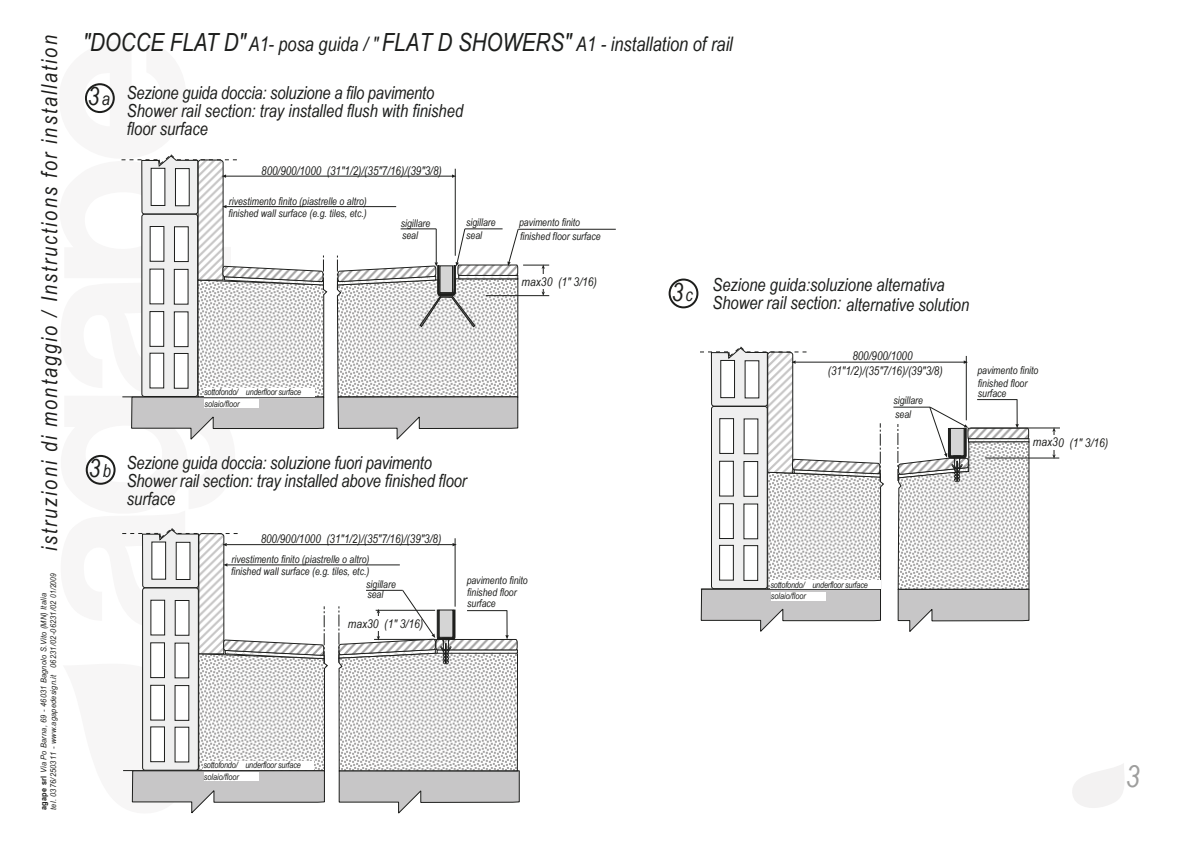
<style>
.page{position:relative;width:1190px;height:841px;background:#fff}
.page>*{position:absolute;margin:0;border:0;box-sizing:border-box;transform-origin:0 0}
.t1{font:italic 30px "Arial Narrow";color:#9e9e9d}
.t2{font:italic 25px "Arial Narrow";color:#1d1e1c}
.t3{font:italic 22px "Arial Narrow";letter-spacing:.095em;color:#1d1d1b}
.t4{font:italic 20px "Arial Narrow";color:#1d1e1c}
.t5{font:italic 18px/18px "Arial Narrow";color:#1d1e1c}
.t6{font:italic 12px/14.4px "Arial Narrow";color:#1e1e1c;text-align:center}
.t7{font:italic 12px "Arial Narrow";color:#1d1e1c}
.t8{font:italic 12px "Arial Narrow";color:#1e1e1c;scale:1.04 1}
.t9{font:italic 12px "Arial Narrow";color:#1d1e1c;scale:1.04 1}
.t10{font:italic 10.7px/12.5px "Arial Narrow";color:#1d1e1c}
.t11{font:italic 8.9px/11.7px "Arial Narrow";letter-spacing:-.02em;color:#1d1e1c}
.t12{font:italic 8px/9.6px "Arial Narrow";letter-spacing:.02em;color:#1d1d1b;scale:1.12 1}
.s1{font-weight:700;font-style:normal}
.s2{font-size:25px}
.s3{font-size:18px}
</style>
<div class="page">
<svg style="left:1052px;top:427px;width:4px;height:31px"></svg>
<hr style="left:518px;top:229px;width:98px;height:1px;background:#1d1e1c">
<hr style="left:227px;top:565px;width:173px;height:1px;background:#1d1e1c">
<hr style="left:970px;top:428px;width:90px;height:1px;background:#1d1e1c">
<div style="left:1036px;top:436px;width:52px;height:14px;background:#fff"></div>
<svg style="left:1072px;top:764px;width:52px;height:44px"></svg>
<hr style="left:226px;top:176px;width:226px;height:1px;background:#1d1e1c">
<hr style="left:455px;top:169px;width:1px;height:87px;background:#1d1e1c">
<svg style="left:337px;top:228px;width:212px;height:212px"></svg>
<hr style="left:401px;top:229px;width:35px;height:1px;background:#1d1e1c">
<hr style="left:465px;top:229px;width:38px;height:1px;background:#1d1e1c">
<hr style="left:226px;top:206px;width:170px;height:1px;background:#1d1e1c">
<hr style="left:226px;top:544px;width:227px;height:1px;background:#1d1e1c">
<svg style="left:85px;top:83px;width:243px;height:731px"></svg>
<hr style="left:455px;top:538px;width:1px;height:69px;background:#1d1e1c">
<svg style="left:338px;top:590px;width:182px;height:224px"></svg>
<hr style="left:467px;top:610px;width:40px;height:1px;background:#1d1e1c">
<div style="left:203px;top:761px;width:111px;height:8px;background:#fff"></div>
<div style="left:204px;top:772px;width:54px;height:9px;background:#fff"></div>
<hr style="left:795px;top:362px;width:169px;height:1px;background:#1d1e1c">
<svg style="left:700px;top:346px;width:184px;height:286px"></svg>
<hr style="left:966px;top:356px;width:1px;height:64px;background:#1d1e1c">
<hr style="left:893px;top:407px;width:37px;height:1px;background:#1d1e1c">
<hr style="left:985px;top:458px;width:74px;height:1px;background:#1d1e1c">
<svg style="left:898px;top:400px;width:131px;height:232px"></svg>
<hr style="left:977px;top:399px;width:40px;height:1px;background:#1d1e1c">
<div style="left:770px;top:581px;width:111px;height:8px;background:#fff"></div>
<div style="left:771px;top:592px;width:54px;height:9px;background:#fff"></div>
<div style="left:85px;top:83px;width:30px;height:30px;border:2px solid #1d1e1c;border-radius:50%"></div>
<div style="left:669px;top:279px;width:29px;height:29px;border:2px solid #1d1e1c;border-radius:50%"></div>
<h3 class="t3" style="left:34px;top:551px;width:517px;rotate:-90deg">istruzioni di montaggio / Instructions for installation</h3>
<p class="t12" style="left:39px;top:810px;width:213px;rotate:-90deg"><span class="s1">agape srl</span> Via Po Barna, 69 - 46031 Bagnolo S.Vito (MN) Italia<br>tel. 0376/250311 - www.agapedesign.it 06231/02-06231/02 01/2009</p>
<h3 class="t4" style="left:83px;top:30px;width:652px"><span class="s2">"DOCCE FLAT D"</span> A1- posa guida / " <span class="s2">FLAT D SHOWERS"</span> A1 - installation of rail</h3>
<h2 class="t2" style="left:88px;top:79px;width:24px">3<span class="s3">a</span></h2>
<h3 class="t5" style="left:127px;top:84px;width:338px">Sezione guida doccia: soluzione a filo pavimento<br>Shower rail section: tray installed flush with finished floor surface</h3>
<p class="t7" style="left:261px;top:162px;width:182px">800/900/1000 (31"1/2)/(35"7/16)/(39"3/8)</p>
<p class="t10" style="left:229px;top:194px;width:139px">rivestimento finito (piastrelle o altro)</p>
<p class="t10" style="left:228px;top:206px;width:140px">finished wall surface (e.g. tiles, etc.)</p>
<p class="t10" style="left:401px;top:216px;width:31px">sigillare</p>
<p class="t10" style="left:466px;top:216px;width:31px">sigillare</p>
<p class="t10" style="left:519px;top:216px;width:63px">pavimento finito</p>
<p class="t10" style="left:402px;top:228px;width:18px">seal</p>
<p class="t10" style="left:466px;top:229px;width:18px">seal</p>
<p class="t10" style="left:520px;top:230px;width:82px">finished floor surface</p>
<p class="t9" style="left:522px;top:273px;width:74px">max30 (1" 3/16)</p>
<h2 class="t2" style="left:672px;top:275px;width:23px">3<span class="s3">c</span></h2>
<h3 class="t5" style="left:712px;top:274px;width:258px;line-height:20.2px">Sezione guida:soluzione alternativa<br>Shower rail section: alternative solution</h3>
<p class="t11" style="left:204px;top:386px;width:99px">sottofondo/ underfloor surface solaio/floor</p>
<h2 class="t2" style="left:89px;top:451px;width:24px">3<span class="s3">b</span></h2>
<h3 class="t5" style="left:127px;top:453px;width:341px">Sezione guida doccia: soluzione fuori pavimento<br>Shower rail section: tray installed above finished floor surface</h3>
<p class="t6" style="left:261px;top:531px;width:182px">800/900/1000 (31"1/2)/(35"7/16)/(39"3/8)</p>
<p class="t10" style="left:231px;top:553px;width:140px;line-height:11.8px">rivestimento finito (piastrelle o altro) finished wall surface (e.g. tiles, etc.)</p>
<p class="t10" style="left:367px;top:588px;width:18px">seal</p>
<p class="t10" style="left:366px;top:578px;width:31px">sigillare</p>
<p class="t8" style="left:348px;top:615px;width:74px">max30 (1" 3/16)</p>
<p class="t10" style="left:467px;top:574px;width:63px">pavimento finito finished floor</p>
<p class="t10" style="left:467px;top:597px;width:30px">surface</p>
<p class="t6" style="left:828px;top:349px;width:116px">800/900/1000 (31"1/2)/(35"7/16)/(39"3/8)</p>
<p class="t10" style="left:893px;top:393px;width:31px;line-height:14.1px">sigillare seal</p>
<p class="t10" style="left:977px;top:364px;width:63px">pavimento finito finished floor</p>
<p class="t10" style="left:978px;top:387px;width:30px">surface</p>
<p class="t8" style="left:1033px;top:434px;width:74px">max30 (1" 3/16)</p>
<p class="t11" style="left:770px;top:578px;width:99px">sottofondo/ underfloor surface solaio/floor</p>
<p class="t11" style="left:203px;top:759px;width:99px">sottofondo/ underfloor surface solaio/floor</p>
<h1 class="t1" style="left:1126px;top:756px;width:15px">3</h1>
</div>
